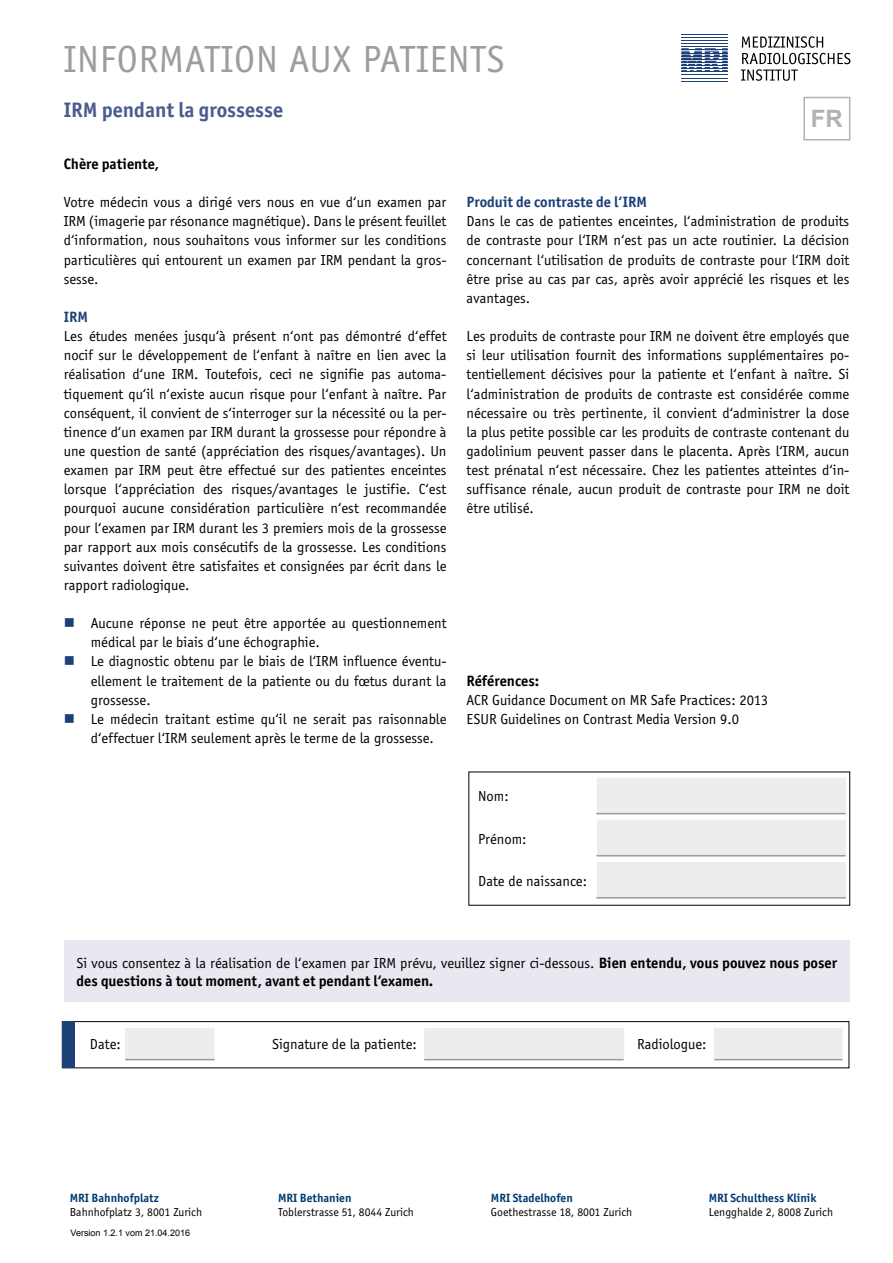
<style>
.page{position:relative;width:893px;height:1263px;background:#fff}
.page>*{position:absolute;margin:0;border:0;box-sizing:border-box;transform-origin:0 0}
.t1{font:39px "Officina Sans EFOP";letter-spacing:.02em;color:#9d9d9c}
.t2{font:700 24px "Arial";color:#b3b2b2}
.t3{font:700 21px "Officina Sans ITC Std";color:#495c8e}
.t4{font:15px/19.2px "Officina Sans EFOP";color:#000;text-align:justify}
.t5{font:700 15px "Officina Sans ITC Std";color:#000}
.t6{font:700 15px "Officina Sans ITC Std";color:#1c4078}
.t7{font:12px "Officina Sans EFOP";color:#000}
.t8{font:700 12px "Officina Sans ITC Std";color:#003b71}
.t9{font:9px "Arial";color:#000}
.s1{color:#1c4078}
.s2{font-family:"Officina Sans ITC Std";font-weight:700}
</style>
<div class="page">
<svg style="left:741px;top:36px;width:109px;height:45px"></svg>
<svg style="left:681px;top:48px;width:47px;height:24px"></svg>
<hr style="left:681px;top:34px;width:47px;height:1px;background:#1c4078">
<hr style="left:681px;top:37px;width:47px;height:1px;background:#1c4078">
<hr style="left:681px;top:40px;width:47px;height:1px;background:#1c4078">
<hr style="left:681px;top:43px;width:47px;height:1px;background:#1c4078">
<hr style="left:681px;top:47px;width:47px;height:1px;background:#1c4078">
<hr style="left:681px;top:50px;width:47px;height:1px;background:#1c4078">
<hr style="left:681px;top:53px;width:47px;height:1px;background:#1c4078">
<hr style="left:681px;top:56px;width:47px;height:1px;background:#1c4078">
<hr style="left:681px;top:59px;width:47px;height:1px;background:#1c4078">
<hr style="left:681px;top:62px;width:47px;height:1px;background:#1c4078">
<hr style="left:681px;top:65px;width:47px;height:1px;background:#1c4078">
<hr style="left:681px;top:68px;width:47px;height:1px;background:#1c4078">
<hr style="left:681px;top:72px;width:47px;height:1px;background:#1c4078">
<hr style="left:681px;top:75px;width:47px;height:1px;background:#1c4078">
<hr style="left:681px;top:78px;width:47px;height:1px;background:#1c4078">
<hr style="left:681px;top:81px;width:47px;height:1px;background:#1c4078">
<div style="left:64px;top:940px;width:786px;height:62px;background:#e8e8f1"></div>
<div style="left:596px;top:778px;width:250px;height:121px;background:#ededed"></div>
<div style="left:475px;top:857px;width:122px;height:5px;background:#fff"></div>
<div style="left:597px;top:857px;width:249px;height:5px;background:#fff"></div>
<svg style="left:850px;top:777px;width:1px;height:40px"></svg>
<svg style="left:850px;top:817px;width:1px;height:42px"></svg>
<svg style="left:850px;top:859px;width:1px;height:40px"></svg>
<div style="left:475px;top:814px;width:122px;height:6px;background:#fff"></div>
<div style="left:597px;top:814px;width:249px;height:6px;background:#fff"></div>
<hr style="left:596px;top:813px;width:250px;height:1px;background:#9d9d9c">
<hr style="left:596px;top:855px;width:250px;height:1px;background:#9d9d9c">
<hr style="left:596px;top:897px;width:250px;height:1px;background:#9d9d9c">
<svg style="left:125px;top:1028px;width:718px;height:31px"></svg>
<div style="left:214px;top:1028px;width:6px;height:32px;background:#fff"></div>
<div style="left:418px;top:1028px;width:6px;height:32px;background:#fff"></div>
<div style="left:624px;top:1028px;width:6px;height:32px;background:#fff"></div>
<div style="left:708px;top:1028px;width:6px;height:32px;background:#fff"></div>
<div style="left:62px;top:1021px;width:787px;height:47px;border:1px solid #000"></div>
<hr style="left:125px;top:1059px;width:90px;height:1px;background:#9d9d9c">
<hr style="left:424px;top:1059px;width:200px;height:1px;background:#9d9d9c">
<hr style="left:714px;top:1059px;width:129px;height:1px;background:#9d9d9c">
<div style="left:62px;top:1021px;width:12px;height:47px;background:#1c4078"></div>
<div style="left:803px;top:97px;width:47px;height:43px;border:2px solid #b3b2b2"></div>
<h1 class="t1" style="left:64px;top:37px;width:443px">INFORMATION AUX PATIENTS</h1>
<h3 class="t3" style="left:64px;top:97px;width:221px">IRM pendant la grossesse</h3>
<h2 class="t2" style="left:811px;top:103px;width:33px">FR</h2>
<p class="t5" style="left:64px;top:154px;width:97px">Chère patiente,</p>
<p class="t4" style="left:64px;top:193px;width:384px">Votre médecin vous a dirigé vers nous en vue d‘un examen par IRM (imagerie par résonance magnétique). Dans le présent feuillet d‘information, nous souhaitons vous informer sur les conditions particulières qui entourent un examen par IRM pendant la gros&shy;sesse.</p>
<p class="t6" style="left:64px;top:307px;width:26px">IRM</p>
<p class="t4" style="left:64px;top:327px;width:384px">Les études menées jusqu‘à présent n‘ont pas démontré d‘effet nocif sur le développement de l‘enfant à naître en lien avec la réalisation d‘une IRM. Toutefois, ceci ne signifie pas automa&shy;tiquement qu‘il n‘existe aucun risque pour l‘enfant à naître. Par conséquent, il convient de s‘interroger sur la nécessité ou la per&shy;tinence d‘un examen par IRM durant la grossesse pour répondre à une question de santé (appréciation des risques/avantages). Un examen par IRM peut être effectué sur des patientes enceintes lorsque l‘appréciation des risques/avantages le justifie. C‘est pourquoi aucune considération particulière n‘est recommandée pour l‘examen par IRM durant les 3 premiers mois de la grossesse par rapport aux mois consécutifs de la grossesse. Les conditions suivantes doivent être satisfaites et consignées par écrit dans le rapport radiologique.</p>
<p class="t4" style="left:91px;top:614px;width:357px;text-indent:-27px"><span class="s1">■</span> Aucune réponse ne peut être apportée au questionnement médical par le biais d‘une échographie.</p>
<p class="t4" style="left:91px;top:652px;width:357px;text-indent:-27px"><span class="s1">■</span> Le diagnostic obtenu par le biais de l‘IRM influence éventu&shy;ellement le traitement de la patiente ou du fœtus durant la grossesse.</p>
<p class="t4" style="left:91px;top:709px;width:357px;text-indent:-27px"><span class="s1">■</span> Le médecin traitant estime qu‘il ne serait pas raisonnable d‘effectuer l‘IRM seulement après le terme de la grossesse.</p>
<p class="t6" style="left:467px;top:193px;width:182px">Produit de contraste de l‘IRM</p>
<p class="t4" style="left:467px;top:212px;width:384px">Dans le cas de patientes enceintes, l‘administration de produits de contraste pour l‘IRM n‘est pas un acte routinier. La décision concernant l‘utilisation de produits de contraste pour l‘IRM doit être prise au cas par cas, après avoir apprécié les risques et les avantages.</p>
<p class="t4" style="left:467px;top:327px;width:384px">Les produits de contraste pour IRM ne doivent être employés que si leur utilisation fournit des informations supplémentaires po&shy;tentiellement décisives pour la patiente et l‘enfant à naître. Si l‘administration de produits de contraste est considérée comme nécessaire ou très pertinente, il convient d‘administrer la dose la plus petite possible car les produits de contraste contenant du gadolinium peuvent passer dans le placenta. Après l‘IRM, aucun test prénatal n‘est nécessaire. Chez les patientes atteintes d‘in&shy;suffisance rénale, aucun produit de contraste pour IRM ne doit être utilisé.</p>
<p class="t5" style="left:467px;top:671px;width:74px">Références:</p>
<p class="t4" style="left:467px;top:690px;width:303px">ACR Guidance Document on MR Safe Practices: 2013<br>ESUR Guidelines on Contrast Media Version 9.0</p>
<p class="t4" style="left:478px;top:787px;width:32px">Nom:</p>
<p class="t4" style="left:478px;top:829px;width:50px">Prénom:</p>
<p class="t4" style="left:478px;top:871px;width:110px">Date de naissance:</p>
<p class="t4" style="left:77px;top:953px;width:762px">Si vous consentez à la réalisation de l‘examen par IRM prévu, veuillez signer ci-dessous. <span class="s2">Bien entendu, vous pouvez nous poser</span></p>
<p class="t5" style="left:77px;top:971px;width:358px">des questions à tout moment, avant et pendant l‘examen.</p>
<p class="t4" style="left:90px;top:1035px;width:32px">Date:</p>
<p class="t4" style="left:272px;top:1035px;width:146px">Signature de la patiente:</p>
<p class="t4" style="left:637px;top:1035px;width:71px">Radiologue:</p>
<p class="t8" style="left:70px;top:1190px;width:91px">MRI Bahnhofplatz</p>
<p class="t7" style="left:70px;top:1206px;width:134px">Bahnhofplatz 3, 8001 Zurich</p>
<p class="t9" style="left:71px;top:1226px;width:121px">Version 1.2.1 vom 21.04.2016</p>
<p class="t8" style="left:278px;top:1190px;width:75px">MRI Bethanien</p>
<p class="t7" style="left:278px;top:1206px;width:137px">Toblerstrasse 51, 8044 Zurich</p>
<p class="t8" style="left:491px;top:1190px;width:83px">MRI Stadelhofen</p>
<p class="t7" style="left:491px;top:1206px;width:143px">Goethestrasse 18, 8001 Zurich</p>
<p class="t8" style="left:709px;top:1190px;width:109px">MRI Schulthess Klinik</p>
<p class="t7" style="left:709px;top:1206px;width:126px">Lengghalde 2, 8008 Zurich</p>
</div>
